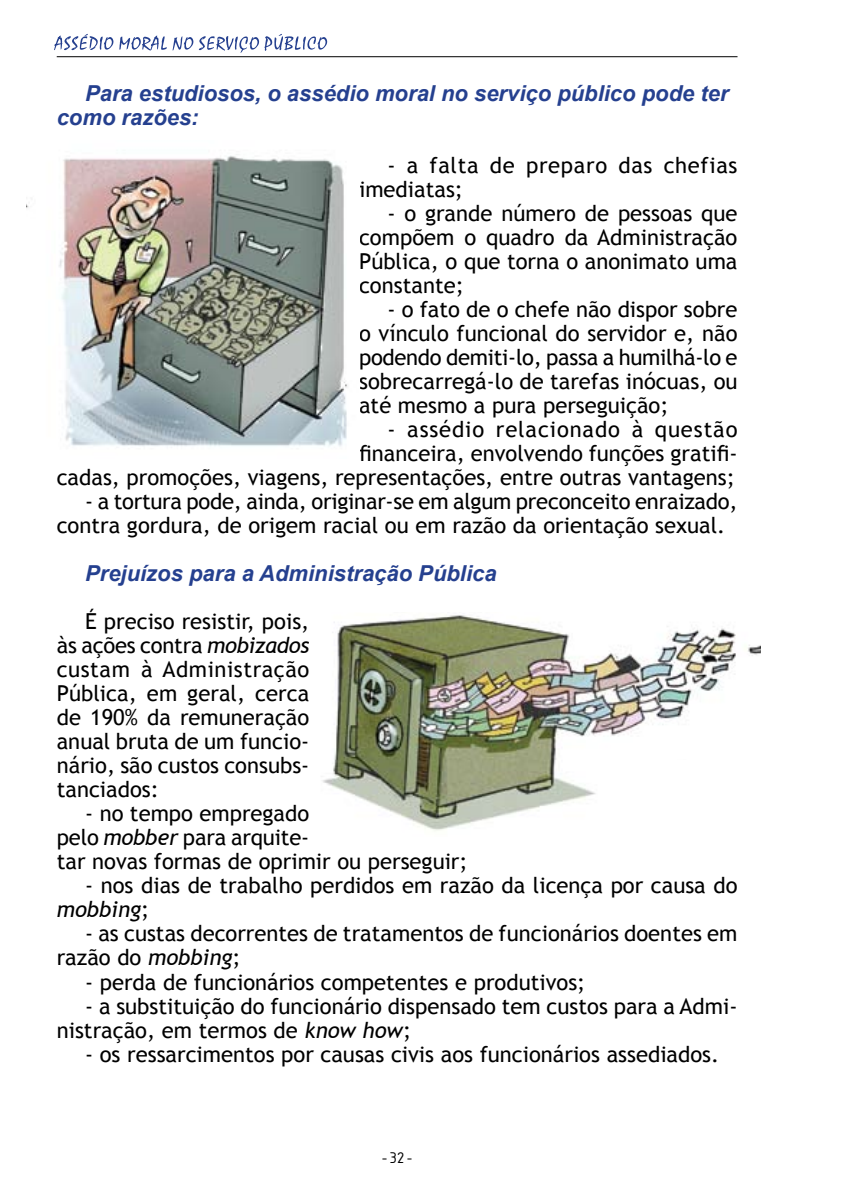
<style>
.page{position:relative;width:851px;height:1191px;background:#fff}
.page>*{position:absolute;margin:0;border:0;box-sizing:border-box;transform-origin:0 0}
.t1{font:22px/24px "Trebuchet MS";color:#000}
.t2{font:italic 700 22px/24px "Arial";color:#25408f}
.t3{font:22px/24px "Trebuchet MS";letter-spacing:.03em;color:#000}
.t4{font:16px "Isonorm D";color:#000}
.s1{font-style:italic}
</style>
<div class="page">
<svg style="left:54px;top:34px;width:273px;height:19px"></svg>
<hr style="left:57px;top:56px;width:680px;height:1px;background:#000">
<img style="left:322px;top:615px;width:438px;height:216px">
<img style="left:26px;top:154px;width:322px;height:293px">
<div style="left:625px;top:760px;width:140px;height:60px;background:#fff"></div>
<p class="t2" style="left:57px;top:82px;width:673px;text-indent:28px">Para estudiosos, o assédio moral no serviço público pode ter como razões:</p>
<p class="t3" style="left:359px;top:154px;width:380px;text-indent:28px">- a falta de preparo das chefias imediatas;</p>
<p class="t1" style="left:359px;top:202px;width:380px;text-align:justify;text-indent:28px">- o grande número de pessoas que compõem o quadro da Administração Pública, o que torna o anonimato uma constante;</p>
<p class="t1" style="left:359px;top:298px;width:380px;text-align:justify;text-indent:28px">- o fato de o chefe não dispor sobre o vínculo funcional do servidor e, não podendo demiti-lo, passa a humilhá-lo e sobrecarregá-lo de tarefas inócuas, ou até mesmo a pura perseguição;</p>
<p class="t1" style="left:57px;top:418px;width:682px;text-align:right">- assédio relacionado à questão<br>financeira, envolvendo funções gratifi-<br>cadas, promoções, viagens, representações, entre outras vantagens;</p>
<p class="t1" style="left:57px;top:490px;width:682px;text-indent:28px">- a tortura pode, ainda, originar-se em algum preconceito enraizado, contra gordura, de origem racial ou em razão da orientação sexual.</p>
<p class="t2" style="left:85px;top:562px;width:413px">Prejuízos para a Administração Pública</p>
<p class="t1" style="left:57px;top:610px;width:254px;text-align:justify;text-indent:28px">É preciso resistir, pois, às ações contra <span class="s1">mobizados </span>custam à Administração Pública, em geral, cerca de 190% da remuneração anual bruta de um funcio&shy;nário, são custos consubs&shy;tanciados:</p>
<p class="t1" style="left:57px;top:802px;width:412px;text-indent:28px">- no tempo empregado<br>pelo <span class="s1">mobber</span> para arquite-<br>tar novas formas de oprimir ou perseguir;</p>
<p class="t1" style="left:57px;top:874px;width:682px;text-indent:28px">- nos dias de trabalho perdidos em razão da licença por causa do <span class="s1">mobbing</span>;</p>
<p class="t1" style="left:57px;top:922px;width:682px;text-indent:28px">- as custas decorrentes de tratamentos de funcionários doentes em razão do <span class="s1">mobbing</span>;</p>
<p class="t1" style="left:85px;top:970px;width:501px">- perda de funcionários competentes e produtivos;</p>
<p class="t1" style="left:57px;top:994px;width:682px;text-indent:28px">- a substituição do funcionário dispensado tem custos para a Admi&shy;nistração, em termos de <span class="s1">know how</span>;</p>
<p class="t1" style="left:85px;top:1042px;width:635px">- os ressarcimentos por causas civis aos funcionários assediados.</p>
<p class="t4" style="left:382px;top:1148px;width:31px">- 32 -</p>
</div>
